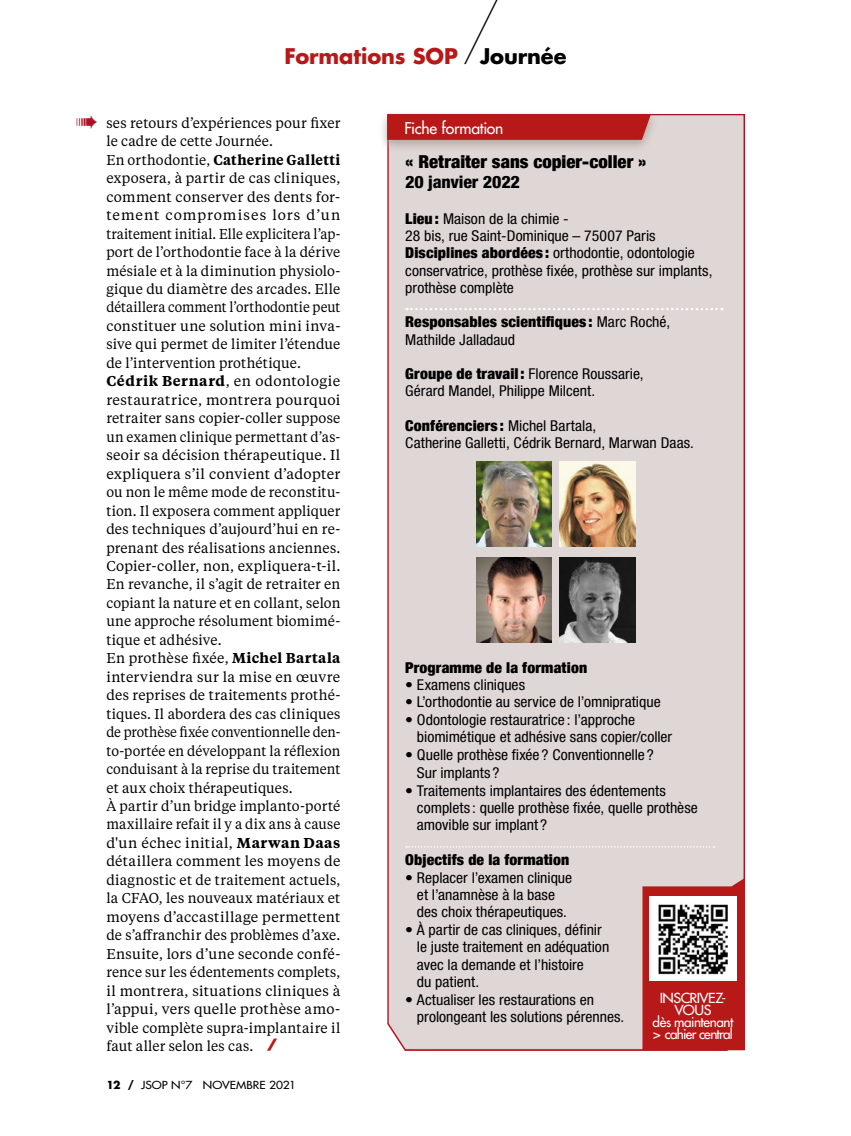
<style>
.page{position:relative;width:851px;height:1136px;background:#fff}
.page>*{position:absolute;margin:0;border:0;box-sizing:border-box;transform-origin:0 0}
.t1{font:italic 300 condensed 93px "Futura Std";color:#000;scale:.26 1}
.t2{font:700 21px "Futura Std";letter-spacing:-.005em;color:#b71918}
.t3{font:700 21px "Futura Std";letter-spacing:-.005em;color:#000}
.t4{font:900 condensed 17.85px "Helvetica Neue";color:#000;scale:1.05 1}
.t5{font:800 condensed 17.1px "Helvetica Neue LT Std";letter-spacing:-.01em;color:#000;scale:1.05 1}
.t6{font:500 15.75px "Futura Std";letter-spacing:-.015em;color:#fff}
.t7{font:condensed 15px/17.2px "Helvetica Neue LT Std";color:#000;scale:1.05 1}
.t8{font:900 condensed 15px "Helvetica Neue";letter-spacing:.01em;color:#000;scale:1.05 1}
.t9{font:14.25px/18.5px "Tiempos Text";letter-spacing:.015em;color:#000;scale:.96 1}
.t10{font:500 13.5px/12px "Futura Std";letter-spacing:-.04em;color:#fff;text-align:center;scale:1.07 1}
.t11{font:500 10.8px "Futura Std";color:#000;scale:1.11 1}
.s1{font-weight:600}
.s2{font-weight:600;font-style:italic;font-size:13.5px;color:#b71918}
.s3{font-weight:700}
.s4{font-family:"Helvetica Neue";font-weight:900}
.s5{font-family:"Helvetica Neue LT Std";font-weight:400}
</style>
<div class="page">
<div style="left:387px;top:114px;width:359px;height:937px;background:#dfd7d5"></div>
<svg style="left:642px;top:877px;width:103px;height:173px;background:#bc2f2e"></svg>
<div style="left:378px;top:110px;width:280px;height:43px;background:#aa9893;opacity:.75"></div>
<div style="left:387px;top:114px;width:263px;height:26px;background:#b71918"></div>
<svg style="left:406px;top:308px;width:316px;height:2px"></svg>
<svg style="left:406px;top:846px;width:308px;height:1px"></svg>
<img style="left:476px;top:461px;width:75px;height:85px">
<img style="left:476px;top:557px;width:75px;height:85px">
<img style="left:559px;top:557px;width:76px;height:85px">
<img style="left:559px;top:461px;width:76px;height:85px">
<img style="left:649px;top:896px;width:87px;height:84px">
<h1 class="t1" style="left:472px;top:-45px;width:45px">/</h1>
<h2 class="t3" style="left:480px;top:42px;width:88px">Journée</h2>
<h2 class="t2" style="left:284px;top:42px;width:175px">Formations SOP</h2>
<p class="t9" style="left:106px;top:113px;width:245px">ses retours d’expériences pour fixer le cadre de cette Journée.<br>En orthodontie, <span class="s1">Catherine Galletti </span>exposera, à partir de cas cliniques, comment conserver des dents for&shy;tement compromises lors d’un traitement initial. Elle explicitera l’ap&shy;port de l’orthodontie face à la dérive mésiale et à la diminution physiolo&shy;gique du diamètre des arcades. Elle détaillera comment l’orthodontie peut constituer une solution mini inva&shy;sive qui permet de limiter l’étendue de l’intervention prothétique.<br><span class="s1">Cédrik Bernard</span>, en odontologie restauratrice, montrera pourquoi retraiter sans copier-coller suppose un examen clinique permettant d’as&shy;seoir sa décision thérapeutique. Il expliquera s’il convient d’adopter ou non le même mode de reconstitu&shy;tion. Il exposera comment appliquer des techniques d’aujourd’hui en re&shy;prenant des réalisations anciennes.<br>Copier-coller, non, expliquera-t-il.<br>En revanche, il s’agit de retraiter en copiant la nature et en collant, selon une approche résolument biomimé&shy;tique et adhésive.<br>En prothèse fixée, <span class="s1">Michel Bartala </span>interviendra sur la mise en œuvre des reprises de traitements prothé&shy;tiques. Il abordera des cas cliniques de prothèse fixée conventionnelle den&shy;to-portée en développant la réflexion conduisant à la reprise du traitement et aux choix thérapeutiques.<br>À partir d’un bridge implanto-porté maxillaire refait il y a dix ans à cause d'un échec initial, <span class="s1">Marwan Daas </span>détaillera comment les moyens de diagnostic et de traitement actuels, la CFAO, les nouveaux matériaux et moyens d’accastillage permettent de s’affranchir des problèmes d’axe.<br>Ensuite, lors d’une seconde confé&shy;rence sur les édentements complets, il montrera, situations cliniques à l’appui, vers quelle prothèse amo&shy;vible complète supra-implantaire il faut aller selon les cas. <span class="s2">/</span></p>
<p class="t11" style="left:106px;top:1078px;width:172px"><span class="s3">12 /</span> JSOP N°7 NOVEMBRE 2021</p>
<p class="t6" style="left:404px;top:118px;width:101px">Fiche formation</p>
<p class="t4" style="left:405px;top:147px;width:231px">« Retraiter sans copier-coller »</p>
<p class="t5" style="left:405px;top:171px;width:111px">20 janvier 2022</p>
<p class="t7" style="left:405px;top:210px;width:294px"><span class="s4">Lieu:</span> Maison de la chimie -<br>28 bis, rue Saint-Dominique – 75007 Paris <span class="s4">Disciplines abordées :</span> orthodontie, odontologie conservatrice, prothèse fixée, prothèse sur implants, prothèse complète</p>
<p class="t8" style="left:405px;top:309px;width:254px">Responsables scientifiques : <span class="s5">Marc Roché,</span></p>
<p class="t7" style="left:405px;top:330px;width:106px">Mathilde Jalladaud</p>
<p class="t7" style="left:405px;top:365px;width:228px"><span class="s4">Groupe de travail:</span> Florence Roussarie,<br>Gérard Mandel, Philippe Milcent.</p>
<p class="t8" style="left:405px;top:413px;width:183px">Conférenciers : <span class="s5">Michel Bartala,</span></p>
<p class="t7" style="left:405px;top:434px;width:276px">Catherine Galletti, Cédrik Bernard, Marwan Daas.</p>
<p class="t8" style="left:405px;top:654px;width:175px">Programme de la formation</p>
<p class="t7" style="left:405px;top:675px;width:116px">• Examens cliniques</p>
<p class="t7" style="left:405px;top:693px;width:245px">• L’orthodontie au service de l’omnipratique</p>
<p class="t7" style="left:417px;top:711px;width:244px;text-indent:-12px">• Odontologie restauratrice : l’approche biomimétique et adhésive sans copier/coller</p>
<p class="t7" style="left:417px;top:746px;width:227px;text-indent:-12px">• Quelle prothèse fixée ? Conventionnelle ?<br>Sur implants ?</p>
<p class="t7" style="left:417px;top:781px;width:269px;text-indent:-12px">• Traitements implantaires des édentements complets : quelle prothèse fixée, quelle prothèse amovible sur implant ?</p>
<p class="t8" style="left:405px;top:846px;width:158px">Objectifs de la formation</p>
<p class="t7" style="left:405px;top:868px;width:160px;text-align:center">• Replacer l’examen clinique et l’anamnèse à la base<br>des choix thérapeutiques.</p>
<p class="t7" style="left:417px;top:921px;width:185px;text-indent:-12px">• À partir de cas cliniques, définir le juste traitement en adéquation avec la demande et l’histoire<br>du patient.</p>
<p class="t7" style="left:417px;top:990px;width:199px;text-indent:-12px">• Actualiser les restaurations en prolongeant les solutions pérennes.</p>
<p class="t10" style="left:652px;top:991px;width:77px">INSCRIVEZ-<br>VOUS<br>dès maintenant &gt; cahier central</p>
</div>
